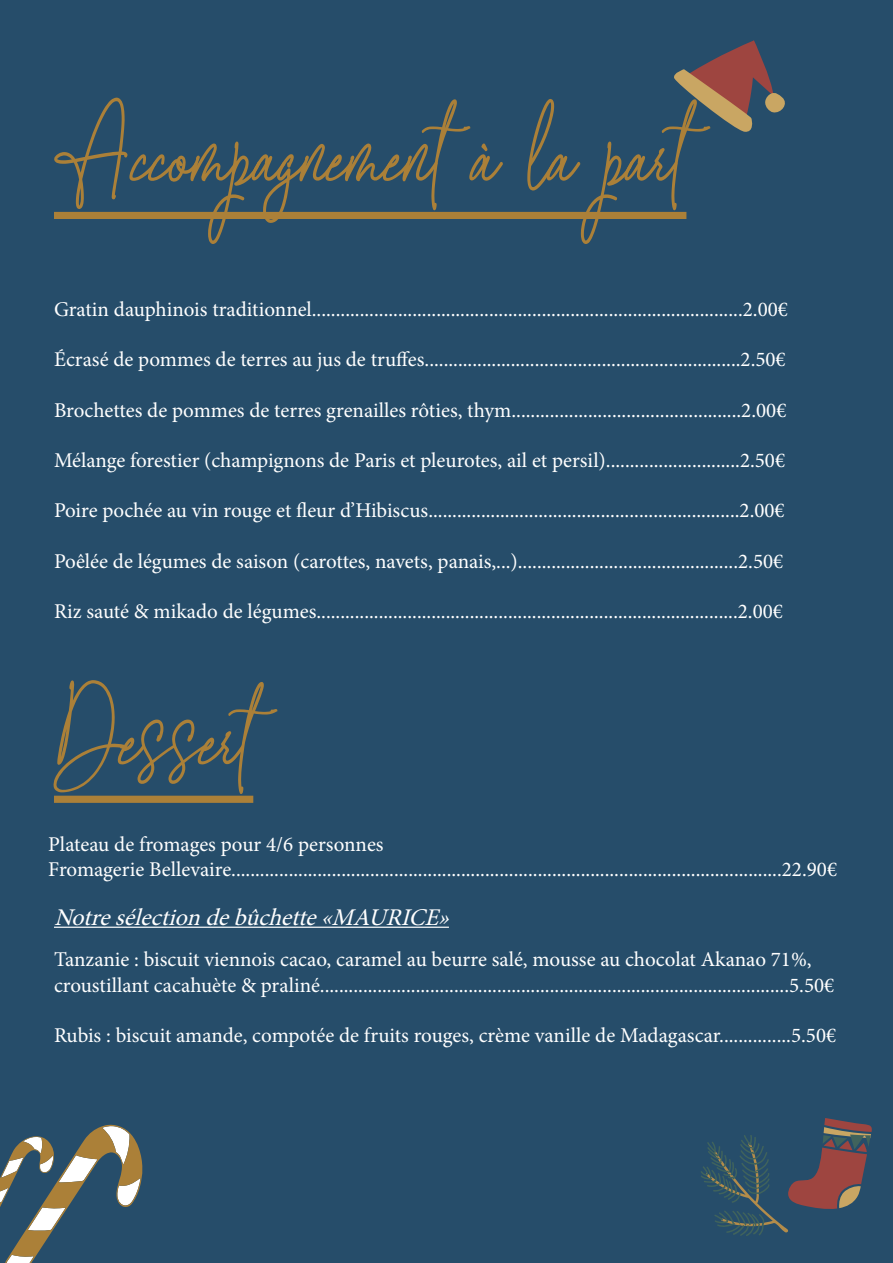
<style>
.page{position:relative;width:893px;height:1263px;background:#264d6a}
.page>*{position:absolute;margin:0;border:0;box-sizing:border-box;transform-origin:0 0}
.t1{font:144px "Christmas";color:#ab8038}
.t2{font:142.5px "Christmas";color:#ab8038}
.t3{font:italic 24px "Minion Pro";color:#fff}
.t4{font:21px/25.2px "Minion Pro";color:#fff}
</style>
<div class="page">
<div style="left:54px;top:212px;width:632px;height:7px;background:#ab8038"></div>
<div style="left:54px;top:796px;width:199px;height:7px;background:#ab8038"></div>
<svg style="left:674px;top:40px;width:111px;height:92px"></svg>
<hr style="left:54px;top:927px;width:395px;height:1px;background:#fff">
<svg style="left:701px;top:1118px;width:171px;height:118px"></svg>
<svg style="left:0;top:1124px;width:143px;height:139px"></svg>
<p class="t2" style="left:54px;top:53px;width:634px">Accompagnement à la part</p>
<p class="t4" style="left:54px;top:297px;width:735px">Gratin dauphinois traditionnel..........................................................................................2.00€</p>
<p class="t4" style="left:54px;top:347px;width:733px">Écrasé de pommes de terres au jus de truffes..................................................................2.50€</p>
<p class="t4" style="left:54px;top:397px;width:734px">Brochettes de pommes de terres grenailles rôties, thym................................................2.00€</p>
<p class="t4" style="left:54px;top:448px;width:733px">Mélange forestier (champignons de Paris et pleurotes, ail et persil)............................2.50€</p>
<p class="t4" style="left:54px;top:498px;width:732px">Poire pochée au vin rouge et fleur d’Hibiscus.................................................................2.00€</p>
<p class="t4" style="left:54px;top:549px;width:731px">Poêlée de légumes de saison (carottes, navets, panais,...)..............................................2.50€</p>
<p class="t4" style="left:54px;top:599px;width:730px">Riz sauté &amp; mikado de légumes........................................................................................2.00€</p>
<p class="t1" style="left:54px;top:635px;width:201px">Dessert</p>
<p class="t4" style="left:48px;top:832px;width:337px">Plateau de fromages pour 4/6 personnes</p>
<p class="t4" style="left:48px;top:857px;width:790px">Fromagerie Bellevaire...................................................................................................................22.90€</p>
<p class="t3" style="left:54px;top:901px;width:405px">Notresélectiondebûchette«MAURICE»</p>
<p class="t4" style="left:54px;top:947px;width:782px">Tanzanie : biscuit viennois cacao, caramel au beurre salé, mousse au chocolat Akanao 71%, croustillant cacahuète &amp; praliné..................................................................................................5.50€</p>
<p class="t4" style="left:54px;top:1023px;width:784px">Rubis : biscuit amande, compotée de fruits rouges, crème vanille de Madagascar...............5.50€</p>
</div>
